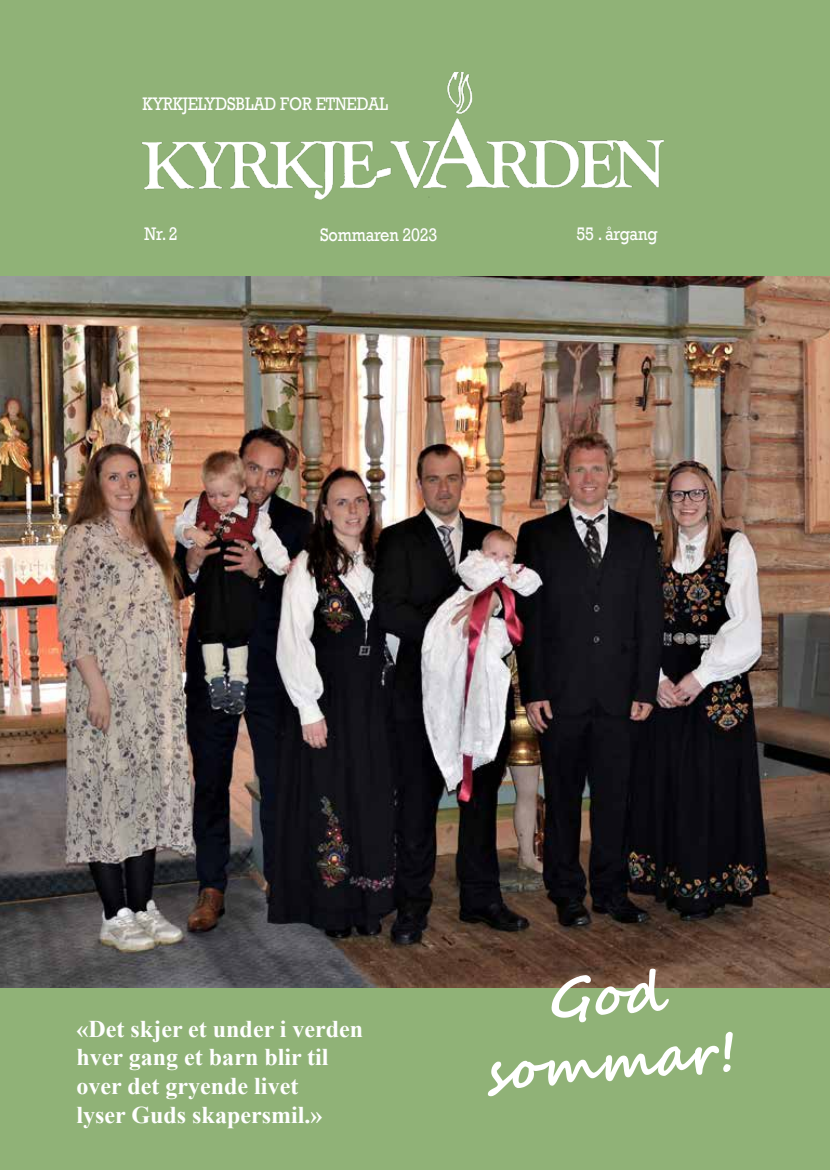
<style>
.page{position:relative;width:830px;height:1170px;background:#fff}
.page>*{position:absolute;margin:0;border:0;box-sizing:border-box;transform-origin:0 0}
.t1{font:700 55.5px/66.6px "Segoe Script";color:#fff;text-align:center}
.t2{font:700 24px/28.8px "Times New Roman";color:#fff}
.t3{font:18.6px "Rockwell";letter-spacing:-.01em;color:#fff;scale:.88 1}
</style>
<div class="page">
<div style="left:0;top:0;width:829px;height:1169px;background:#90b277"></div>
<img style="left:141px;top:72px;width:523px;height:128px">
<img style="left:0;top:276px;width:829px;height:710px">
<p class="t3" style="left:142px;top:93px;width:280px">KYRKJELYDSBLAD FOR ETNEDAL</p>
<p class="t3" style="left:144px;top:223px;width:39px">Nr. 2</p>
<p class="t3" style="left:320px;top:224px;width:135px">Sommaren 2023</p>
<p class="t3" style="left:576px;top:223px;width:93px">55 . årgang</p>
<p class="t2" style="left:77px;top:1013px;width:288px">«Det skjer et under i verden hver gang et barn blir til over det gryende livet<br>lyser Guds skapersmil.»</p>
<h1 class="t1" style="left:477px;top:974px;width:253px;rotate:-5deg">God sommar!</h1>
</div>
